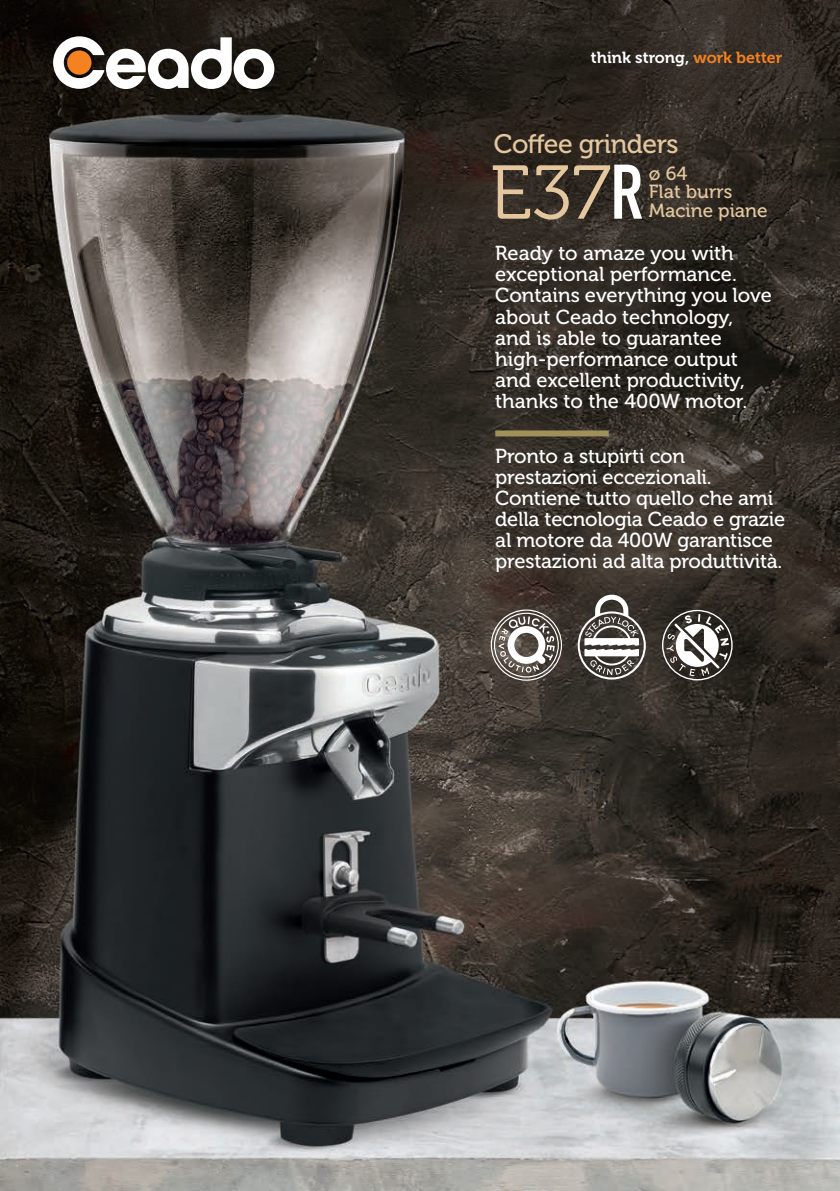
<style>
.page{position:relative;width:840px;height:1191px;background:#fff}
.page>*{position:absolute;margin:0;border:0;box-sizing:border-box;transform-origin:0 0}
.t1{font:76px "Museo 300";color:#e4c79e}
.t2{font:26.6px "Museo 500";letter-spacing:-.02em;color:#e4c79e}
.t3{font:20.2px/21.2px "Museo 500";letter-spacing:-.01em;color:#fff}
.t4{font:19px/18.8px "Museo 500";color:#e4c79e}
.t5{font:16px "Museo 700";color:#fff}
.s1{color:#f58220}
.s2{font-family:"DIN Condensed";font-weight:700;color:#fff}
</style>
<div class="page">
<img style="left:0;top:0;width:839px;height:1191px">
<svg style="left:490px;top:609px;width:71px;height:71px"></svg>
<svg style="left:577px;top:594px;width:68px;height:85px"></svg>
<svg style="left:661px;top:610px;width:71px;height:70px"></svg>
<svg style="left:53px;top:36px;width:221px;height:53px"></svg>
<div style="left:67px;top:50px;width:24px;height:25px;background:#f58220;border-radius:50%"></div>
<div style="left:495px;top:430px;width:113px;height:6px;background:#a0915a"></div>
<p class="t5" style="left:590px;top:49px;width:193px">think strong, <span class="s1">work better</span></p>
<h2 class="t2" style="left:493px;top:129px;width:186px">Coffee grinders</h2>
<h1 class="t1" style="left:489px;top:152px;width:155px">E37<span class="s2">R</span></h1>
<p class="t4" style="left:648px;top:164px;width:120px">ø 64<br>Flat burrs<br>Macine piane</p>
<p class="t3" style="left:495px;top:243px;width:278px">Ready to amaze you with exceptional performance.<br>Contains everything you love about Ceado technology, and is able to guarantee high-performance output and excellent productivity, thanks to the 400W motor.</p>
<p class="t3" style="left:495px;top:445px;width:291px">Pronto a stupirti con prestazioni eccezionali.<br>Contiene tutto quello che ami della tecnologia Ceado e grazie al motore da 400W garantisce prestazioni ad alta produttività.</p>
</div>
